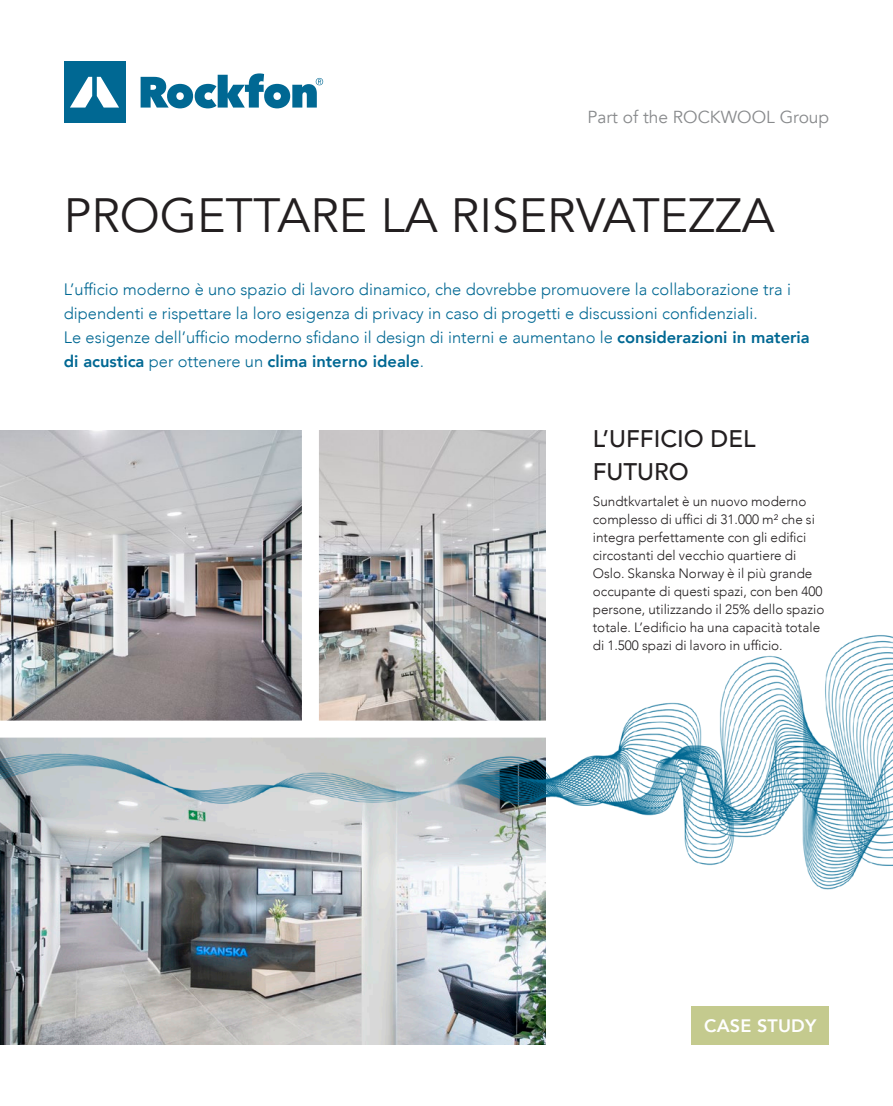
<style>
.page{position:relative;width:893px;height:1106px;background:#fff}
.page>*{position:absolute;margin:0;border:0;box-sizing:border-box;transform-origin:0 0}
.t1{font:48px "Avenir";color:#231f20}
.t2{font:500 24px/32.4px "Avenir";color:#231f20}
.t3{font:800 18px "Avenir";letter-spacing:.01em;color:#fff}
.t4{font:17.4px "Avenir";color:#888a8c}
.t5{font:300 16.5px/24px "Avenir";color:#006893}
.t6{font:300 13.5px/18px "Avenir";color:#231f20}
.s1{font-weight:800}
</style>
<div class="page">
<img style="left:0;top:430px;width:302px;height:177px">
<img style="left:0;top:897px;width:546px;height:147px">
<img style="left:319px;top:430px;width:227px;height:177px">
<svg style="left:141px;top:73px;width:182px;height:35px"></svg>
<div style="left:64px;top:61px;width:61px;height:62px;background:#006893"></div>
<svg style="left:70px;top:77px;width:49px;height:31px"></svg>
<img style="left:0;top:607px;width:893px;height:290px">
<div style="left:691px;top:1006px;width:138px;height:38px;background:#c4ca8e"></div>
<p class="t4" style="left:587px;top:107px;width:243px">Part of the ROCKWOOL Group</p>
<h1 class="t1" style="left:64px;top:187px;width:712px">PROGETTARE LA RISERVATEZZA</h1>
<p class="t5" style="left:64px;top:277px;width:747px">L’ufficio moderno è uno spazio di lavoro dinamico, che dovrebbe promuovere la collaborazione tra i dipendenti e rispettare la loro esigenza di privacy in caso di progetti e discussioni confidenziali.<br>Le esigenze dell’ufficio moderno sfidano il design di interni e aumentano le <span class="s1">considerazioni in materia di acustica</span> per ottenere un <span class="s1">clima interno ideale</span>.</p>
<h2 class="t2" style="left:593px;top:421px;width:164px">L’UFFICIO DEL<br>FUTURO</h2>
<p class="t6" style="left:593px;top:492px;width:233px">Sundtkvartalet è un nuovo moderno complesso di uffici di 31.000 m² che si integra perfettamente con gli edifici circostanti del vecchio quartiere di Oslo. Skanska Norway è il più grande occupante di questi spazi, con ben 400 persone, utilizzando il 25% dello spazio totale. L’edificio ha una capacità totale di 1.500 spazi di lavoro in ufficio.</p>
<p class="t3" style="left:704px;top:1011px;width:114px">CASE STUDY</p>
</div>
